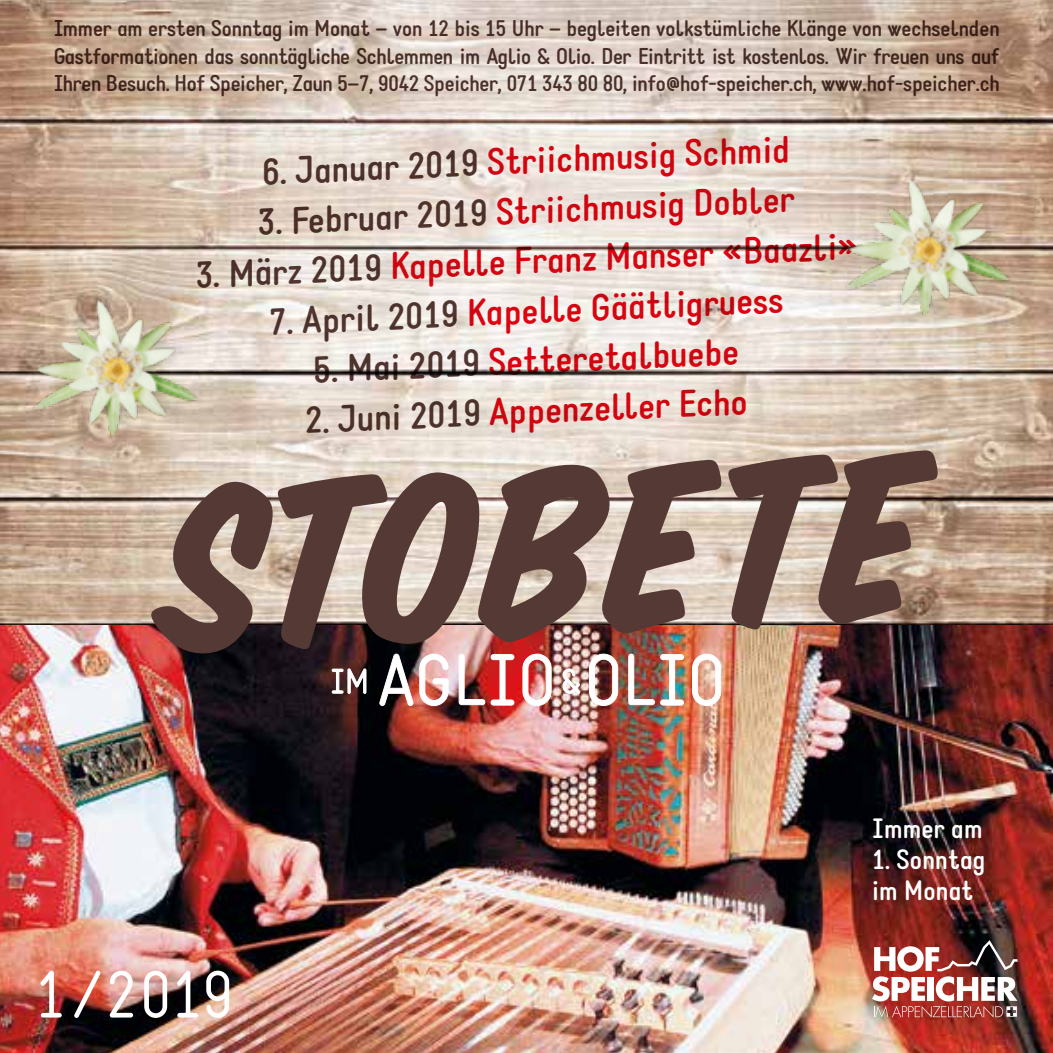
<style>
.page{position:relative;width:1053px;height:1053px;background:#fff}
.page>*{position:absolute;margin:0;border:0;box-sizing:border-box;transform-origin:0 0}
.t1{font:260.75px "House Slant";color:#543934}
.t2{font:65.25px "Static";color:#fff}
.t3{font:700 37.5px "Static";color:#e30613}
.t4{font:700 27.5px/31.2px "Static";color:#fff}
.t5{font:700 22.5px/27.5px "Static";letter-spacing:-.02em;color:#543934;text-align:justify}
.s1{color:#543934}
</style>
<div class="page">
<img style="left:0;top:624px;width:1052px;height:428px">
<img style="left:0;top:0;width:1052px;height:624px">
<svg style="left:331px;top:668px;width:36px;height:26px"></svg>
<svg style="left:379px;top:653px;width:34px;height:53px"></svg>
<svg style="left:419px;top:653px;width:30px;height:53px"></svg>
<img style="left:458px;top:653px;width:56px;height:52px">
<svg style="left:522px;top:653px;width:30px;height:53px"></svg>
<svg style="left:562px;top:668px;width:19px;height:26px"></svg>
<svg style="left:588px;top:653px;width:30px;height:53px"></svg>
<img style="left:628px;top:653px;width:56px;height:52px">
<svg style="left:691px;top:653px;width:30px;height:53px"></svg>
<img style="left:19px;top:291px;width:190px;height:156px">
<img style="left:830px;top:171px;width:190px;height:156px">
<img style="left:871px;top:940px;width:146px;height:77px">
<p class="t5" style="left:53px;top:15px;width:948px">Immer am ersten Sonntag im Monat – von 12 bis 15 Uhr – begleiten volkstümliche Klänge von wechselnden Gastformationen das sonntägliche Schlemmen im Aglio &amp; Olio. Der Eintritt ist kostenlos. Wir freuen uns auf Ihren Besuch. Hof Speicher, Zaun 5–7, 9042 Speicher, 071 343 80 80, info@hof-speicher.ch, www.hof-speicher.ch</p>
<h3 class="t3" style="left:260px;top:152px;width:530px;rotate:-3deg"><span class="s1">6. Januar 2019</span> Striichmusig Schmid</h3>
<h3 class="t3" style="left:256px;top:203px;width:539px;rotate:-3deg"><span class="s1">3. Februar 2019</span> Striichmusig Dobler</h3>
<h3 class="t3" style="left:193px;top:256px;width:664px;rotate:-3deg"><span class="s1">3. März 2019</span> Kapelle Franz Manser «Baazli»</h3>
<h3 class="t3" style="left:267px;top:302px;width:516px;rotate:-3deg"><span class="s1">7. April 2019</span> Kapelle Gäätligruess</h3>
<h3 class="t3" style="left:312px;top:350px;width:427px;rotate:-3deg"><span class="s1">5. Mai 2019</span> Setteretalbuebe</h3>
<h3 class="t3" style="left:303px;top:400px;width:445px;rotate:-3deg"><span class="s1">2. Juni 2019</span> Appenzeller Echo</h3>
<h1 class="t1" style="left:155px;top:406px;width:763px;rotate:-2deg">STOBETE</h1>
<h2 class="t2" style="left:35px;top:955px;width:200px">1/2019</h2>
<p class="t4" style="left:871px;top:813px;width:112px">Immer am</p>
<p class="t4" style="left:871px;top:844px;width:115px">1. Sonntag im Monat</p>
</div>
